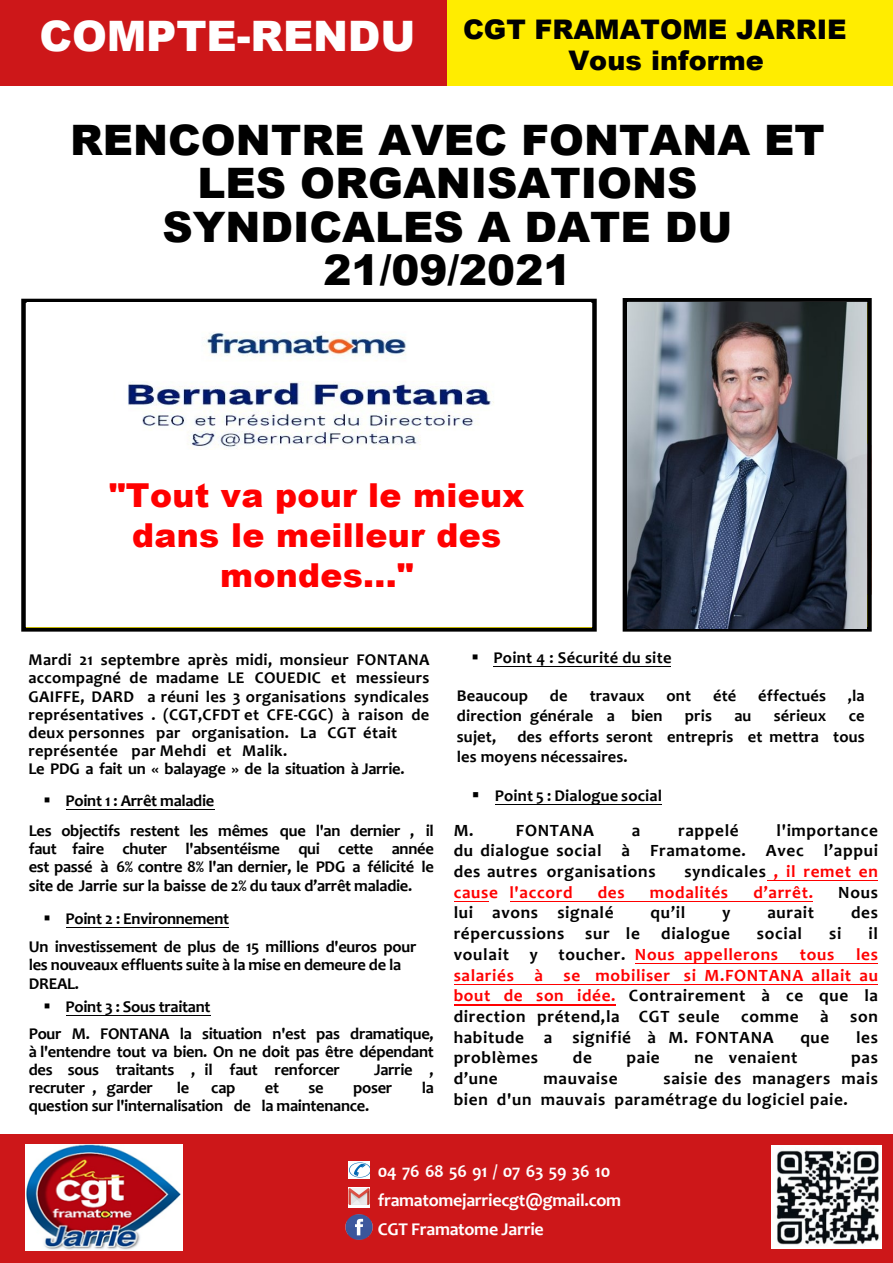
<style>
.page{position:relative;width:893px;height:1263px;background:#fff}
.page>*{position:absolute;margin:0;border:0;box-sizing:border-box;transform-origin:0 0}
.t1{font:900 42px/43.3px "Arial";color:#000;text-align:center}
.t2{font:900 33px/40px "Arial";letter-spacing:.01em;color:#f00;text-align:center}
.t3{font:900 27px/31.3px "Arial";letter-spacing:-.005em;color:#000}
.t4{font:700 18px/28.7px "Candara";letter-spacing:-.015em;color:#fff}
.t5{font:700 17.25px/20.7px "Candara";letter-spacing:.04em;color:#000}
.t6{font:700 17.25px/20.7px "Candara";letter-spacing:.04em;color:#f00;text-align:justify}
.t7{font:700 16.5px/18.1px "Candara";letter-spacing:-.015em;color:#000}
.t8{font:700 16.5px/18.1px "Candara";letter-spacing:.02em;color:#000}
.t9{font:700 16.5px/20.2px "Candara";letter-spacing:.01em;color:#000}
.s1{font-size:42px;color:#fff}
.s2{color:#f00}
.s3{color:#000}
</style>
<div class="page">
<div style="left:0;top:1134px;width:893px;height:129px;background:#cd1719"></div>
<div style="left:446px;top:0;width:447px;height:85px;background:#ffed00"></div>
<div style="left:0;top:0;width:446px;height:85px;background:#cd1719"></div>
<div style="left:21px;top:299px;width:576px;height:333px;border:4px solid #000"></div>
<div style="left:623px;top:298px;width:248px;height:334px;border:4px solid #000"></div>
<img style="left:772px;top:1145px;width:110px;height:103px">
<img style="left:26px;top:1144px;width:157px;height:107px">
<img style="left:627px;top:303px;width:240px;height:325px">
<img style="left:27px;top:303px;width:563px;height:146px">
<hr style="left:66px;top:808px;width:148px;height:1px;background:#000">
<hr style="left:66px;top:927px;width:163px;height:1px;background:#000">
<hr style="left:66px;top:1014px;width:144px;height:1px;background:#000">
<hr style="left:494px;top:666px;width:177px;height:1px;background:#000">
<img style="left:348px;top:1162px;width:22px;height:16px">
<img style="left:349px;top:1187px;width:21px;height:20px">
<img style="left:345px;top:1214px;width:28px;height:26px">
<hr style="left:495px;top:803px;width:167px;height:1px;background:#000">
<hr style="left:459px;top:984px;width:306px;height:1px;background:#f00">
<hr style="left:767px;top:880px;width:111px;height:1px;background:#f00">
<hr style="left:454px;top:901px;width:34px;height:1px;background:#f00">
<hr style="left:510px;top:901px;width:303px;height:1px;background:#f00">
<hr style="left:684px;top:963px;width:194px;height:1px;background:#f00">
<hr style="left:454px;top:983px;width:242px;height:1px;background:#f00">
<hr style="left:759px;top:984px;width:119px;height:1px;background:#f00">
<hr style="left:454px;top:1004px;width:162px;height:1px;background:#f00">
<hr style="left:635px;top:963px;width:57px;height:1px;background:#f00">
<p class="t3" style="left:568px;top:13px;width:280px;text-indent:-529px"><span class="s1">COMPTE-RENDU</span> CGT FRAMATOME JARRIE<br>Vous informe</p>
<p class="t1" style="left:70px;top:117px;width:756px">RENCONTRE AVEC FONTANA ET<br>LES ORGANISATIONS<br>SYNDICALES A DATE DU<br>21/09/2021</p>
<h2 class="t2" style="left:109px;top:474px;width:417px">"Tout va pour le mieux dans le meilleur des mondes..."</h2>
<p class="t8" style="left:28px;top:651px;width:402px">Mardi 21 septembre après midi, monsieur FONTANA accompagné de madame LE COUEDIC et messieurs GAIFFE, DARD a réuni les 3 organisations syndicales représentatives . (CGT,CFDT et CFE-CGC) à raison de deux personnes par organisation. La CGT était représentée par Mehdi et Malik.<br>Le PDG a fait un « balayage » de la situation à Jarrie.</p>
<p class="t7" style="left:29px;top:785px;width:407px;line-height:30.6px;text-indent:15px">▪ Point 1 : Arrêt maladie<br>Les objectifs restent les mêmes que l'an dernier , il</p>
<p class="t7" style="left:29px;top:840px;width:406px;text-align:justify">faut faire chuter l'absentéisme qui cette année est passé à 6% contre 8% l'an dernier, le PDG a félicité le site de Jarrie sur la baisse de 2% du taux d’arrêt maladie.</p>
<p class="t7" style="left:29px;top:905px;width:389px;line-height:27.9px;text-indent:15px">▪ Point 2 : Environnement<br>Un investissement de plus de 15 millions d'euros pour</p>
<p class="t7" style="left:29px;top:956px;width:374px">les nouveaux effluents suite à la mise en demeure de la<br>DREAL.</p>
<p class="t7" style="left:29px;top:992px;width:406px;line-height:27px;text-indent:15px">▪ Point 3 : Sous traitant<br>Pour M. FONTANA la situation n'est pas dramatique,</p>
<p class="t7" style="left:29px;top:1042px;width:406px">à l'entendre tout va bien. On ne doit pas être dépendant des sous traitants , il faut renforcer</p>
<p class="t7" style="left:374px;top:1060px;width:61px">Jarrie ,</p>
<p class="t7" style="left:29px;top:1078px;width:126px">recruter , garder</p>
<p class="t7" style="left:177px;top:1078px;width:14px">le</p>
<p class="t7" style="left:211px;top:1078px;width:26px">cap</p>
<p class="t7" style="left:265px;top:1078px;width:16px">et</p>
<p class="t7" style="left:309px;top:1078px;width:17px">se</p>
<p class="t7" style="left:353px;top:1078px;width:41px">poser</p>
<p class="t7" style="left:422px;top:1078px;width:14px">la</p>
<p class="t7" style="left:29px;top:1097px;width:342px">question sur l'internalisation de la maintenance.</p>
<p class="t8" style="left:471px;top:649px;width:202px">▪ Point 4 : Sécurité du site</p>
<p class="t9" style="left:457px;top:685px;width:73px">Beaucoup</p>
<p class="t7" style="left:550px;top:686px;width:19px">de</p>
<p class="t9" style="left:590px;top:685px;width:56px">travaux</p>
<p class="t7" style="left:667px;top:686px;width:26px">ont</p>
<p class="t7" style="left:713px;top:686px;width:25px">été</p>
<p class="t9" style="left:758px;top:685px;width:69px">éffectués</p>
<p class="t7" style="left:848px;top:686px;width:18px">,la</p>
<p class="t9" style="left:457px;top:706px;width:207px">direction générale a bien</p>
<p class="t7" style="left:685px;top:707px;width:29px">pris</p>
<p class="t7" style="left:734px;top:707px;width:19px">au</p>
<p class="t9" style="left:774px;top:706px;width:54px">sérieux</p>
<p class="t7" style="left:849px;top:707px;width:17px">ce</p>
<p class="t7" style="left:457px;top:727px;width:41px">sujet,</p>
<p class="t9" style="left:457px;top:726px;width:409px;text-indent:60px">des efforts seront entrepris et mettra tous les moyens nécessaires.</p>
<p class="t9" style="left:472px;top:785px;width:191px">▪ Point 5 : Dialogue social</p>
<p class="t5" style="left:454px;top:819px;width:21px">M.</p>
<p class="t5" style="left:516px;top:819px;width:80px">FONTANA</p>
<p class="t5" style="left:632px;top:819px;width:10px">a</p>
<p class="t5" style="left:678px;top:819px;width:62px">rappelé</p>
<p class="t5" style="left:454px;top:819px;width:426px;text-align:justify;text-indent:323px">l'importance du dialogue social à Framatome. Avec l’appui des autres organisations</p>
<p class="t5" style="left:684px;top:861px;width:195px">syndicales <span class="s2">, il remet en</span></p>
<p class="t6" style="left:454px;top:881px;width:120px">cause l'accord</p>
<p class="t6" style="left:598px;top:881px;width:28px">des</p>
<p class="t6" style="left:650px;top:881px;width:80px">modalités</p>
<p class="t6" style="left:753px;top:881px;width:61px">d’arrêt.</p>
<p class="t5" style="left:838px;top:881px;width:41px">Nous</p>
<p class="t5" style="left:454px;top:902px;width:161px">lui avons signalé</p>
<p class="t5" style="left:650px;top:902px;width:36px">qu’il</p>
<p class="t5" style="left:722px;top:902px;width:10px">y</p>
<p class="t5" style="left:767px;top:902px;width:48px">aurait</p>
<p class="t5" style="left:851px;top:902px;width:28px">des</p>
<p class="t5" style="left:454px;top:923px;width:278px">répercussions sur le dialogue</p>
<p class="t5" style="left:757px;top:923px;width:47px">social</p>
<p class="t5" style="left:829px;top:923px;width:14px">si</p>
<p class="t5" style="left:868px;top:923px;width:11px">il</p>
<p class="t5" style="left:454px;top:944px;width:326px">voulait y toucher. <span class="s2">Nous appellerons</span></p>
<p class="t6" style="left:800px;top:944px;width:36px">tous</p>
<p class="t6" style="left:454px;top:944px;width:426px;text-indent:402px">les salariés à se mobiliser si M.FONTANA allait au bout de son idée. <span class="s3">Contrairement à ce que la direction prétend,la CGT seule</span></p>
<p class="t5" style="left:454px;top:1006px;width:426px;text-indent:287px">comme à son habitude a signifié à M. FONTANA</p>
<p class="t5" style="left:800px;top:1026px;width:31px">que</p>
<p class="t5" style="left:856px;top:1026px;width:23px">les</p>
<p class="t5" style="left:454px;top:1047px;width:86px">problèmes</p>
<p class="t5" style="left:573px;top:1047px;width:20px">de</p>
<p class="t5" style="left:627px;top:1047px;width:35px">paie</p>
<p class="t5" style="left:694px;top:1047px;width:104px">ne venaient</p>
<p class="t5" style="left:851px;top:1047px;width:28px">pas</p>
<p class="t5" style="left:454px;top:1068px;width:46px">d’une</p>
<p class="t5" style="left:544px;top:1068px;width:76px">mauvaise</p>
<p class="t5" style="left:454px;top:1068px;width:426px;text-indent:210px">saisie des managers mais bien d'un mauvais paramétrage du logiciel paie.</p>
<p class="t4" style="left:378px;top:1157px;width:245px">04 76 68 56 91 / 07 63 59 36 10 framatomejarriecgt@gmail.com<br>CGT Framatome Jarrie</p>
</div>
